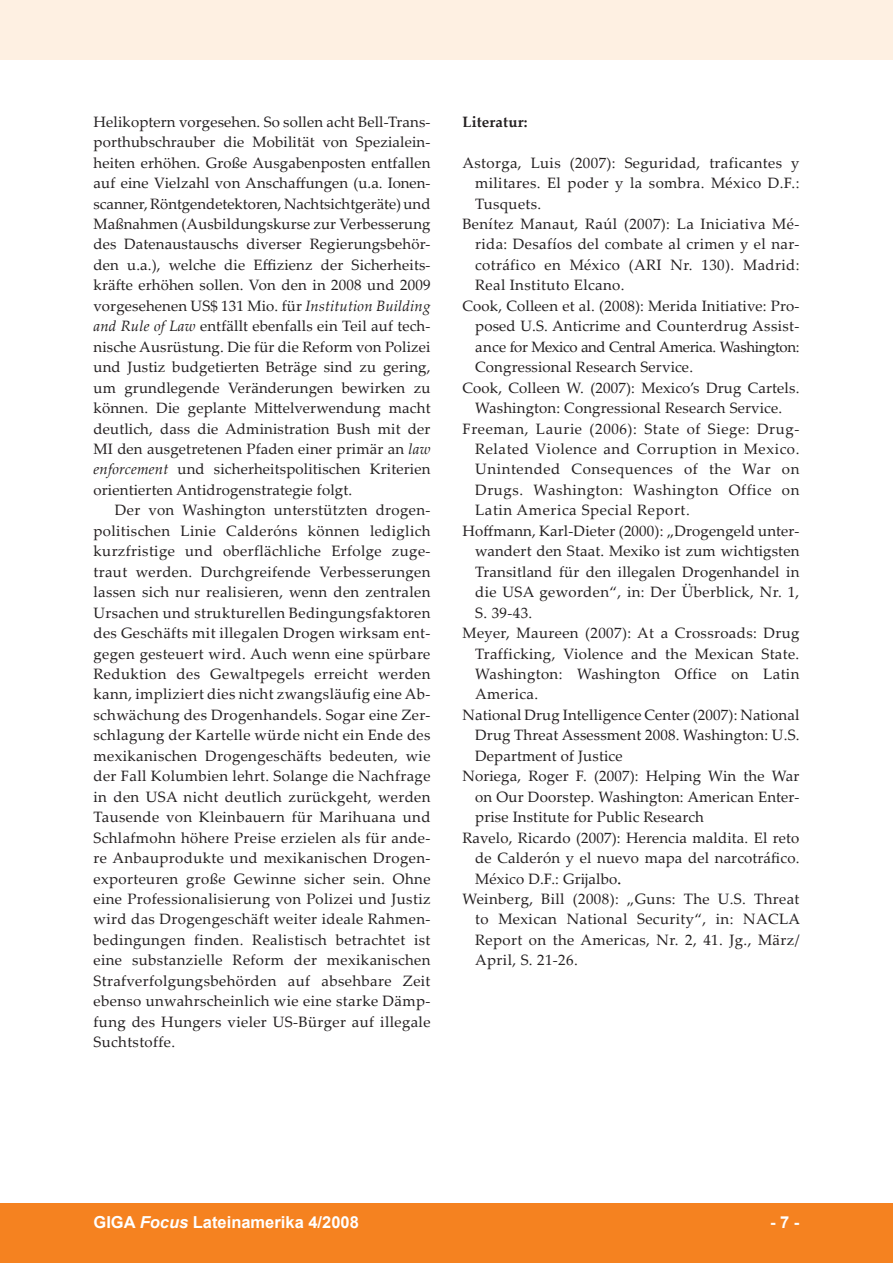
<style>
.page{position:relative;width:893px;height:1263px;background:#fff}
.page>*{position:absolute;margin:0;border:0;box-sizing:border-box;transform-origin:0 0}
.t1{font:700 16.5px "Arial";color:#fff}
.foc__text_fliesstext{font:15px/20.4px "Palatino Linotype";letter-spacing:.015em;color:#231f20;text-align:justify}
.foc__text_literatur{font:15px/20.4px "Palatino Linotype";letter-spacing:.01em;color:#231f20;text-align:justify}
.foc__text_ueberschri{font:700 15px "Palatino Linotype";letter-spacing:.01em;color:#231f20}
.s1{font-style:italic}
</style>
<div class="page">
<div style="left:0;top:1203px;width:893px;height:60px;background:#f58220"></div>
<div style="left:0;top:0;width:893px;height:60px;background:#fef0e2"></div>
<p class="foc__text_fliesstext" style="left:94px;top:111px;width:339px">Helikoptern vorgesehen. So sollen acht Bell-Trans&shy;porthubschrauber die Mobilität von Spezialein&shy;heiten erhöhen. Große Ausgabenposten entfallen auf eine Vielzahl von Anschaffungen (u.a. Ionen&shy;scanner, Röntgendetektoren, Nachtsichtgeräte) und Maßnahmen (Ausbildungskurse zur Verbesserung des Datenaustauschs diverser Regierungsbehör&shy;den u.a.), welche die Effizienz der Sicherheits&shy;kräfte erhöhen sollen. Von den in 2008 und 2009 vorgesehenen US$ 131 Mio. für <span class="s1">Institution Building and Rule of Law</span> entfällt ebenfalls ein Teil auf tech&shy;nische Ausrüstung. Die für die Reform von Polizei und Justiz budgetierten Beträge sind zu gering, um grundlegende Veränderungen bewirken zu können. Die geplante Mittelverwendung macht deutlich, dass die Administration Bush mit der MI den ausgetretenen Pfaden einer primär an <span class="s1">law enforcement</span> und sicherheitspolitischen Kriterien orientierten Antidrogenstrategie folgt.</p>
<p class="foc__text_fliesstext" style="left:94px;top:499px;width:338px;text-indent:21px">Der von Washington unterstützten drogen&shy;politischen Linie Calderóns können lediglich kurzfristige und oberflächliche Erfolge zuge&shy;traut werden. Durchgreifende Verbesserungen lassen sich nur realisieren, wenn den zentralen Ursachen und strukturellen Bedingungsfaktoren des Geschäfts mit illegalen Drogen wirksam ent&shy;gegen gesteuert wird. Auch wenn eine spürbare Reduktion des Gewaltpegels erreicht werden kann, impliziert dies nicht zwangsläufig eine Ab&shy;schwächung des Drogenhandels. Sogar eine Zer&shy;schlagung der Kartelle würde nicht ein Ende des mexikanischen Drogengeschäfts bedeuten, wie der Fall Kolumbien lehrt. Solange die Nachfrage in den USA nicht deutlich zurückgeht, werden Tausende von Kleinbauern für Marihuana und Schlafmohn höhere Preise erzielen als für ande&shy;re Anbauprodukte und mexikanischen Drogen&shy;exporteuren große Gewinne sicher sein. Ohne eine Professionalisierung von Polizei und Justiz wird das Drogengeschäft weiter ideale Rahmen&shy;bedingungen finden. Realistisch betrachtet ist eine substanzielle Reform der mexikanischen Strafverfolgungsbehörden auf absehbare Zeit ebenso unwahrscheinlich wie eine starke Dämp&shy;fung des Hungers vieler US-Bürger auf illegale Suchtstoffe.</p>
<p class="foc__text_ueberschri" style="left:462px;top:111px;width:67px">Literatur:</p>
<p class="foc__text_literatur" style="left:475px;top:152px;width:326px;text-indent:-13px">Astorga, Luis (2007): Seguridad, traficantes y militares. El poder y la sombra. México D.F.:<br>Tusquets.</p>
<p class="foc__text_literatur" style="left:475px;top:213px;width:326px;text-indent:-13px">Benítez Manaut, Raúl (2007): La Iniciativa Mé&shy;rida: Desafíos del combate al crimen y el nar&shy;cotráfico en México (ARI Nr. 130). Madrid:<br>Real Instituto Elcano.</p>
<p class="foc__text_literatur" style="left:475px;top:295px;width:326px;text-indent:-13px">Cook, Colleen et al. (2008): Merida Initiative: Pro&shy;posed U.S. Anticrime and Counterdrug Assist&shy;ance for Mexico and Central America. Washington:<br>Congressional Research Service.</p>
<p class="foc__text_literatur" style="left:462px;top:377px;width:338px;text-align:center">Cook, Colleen W. (2007): Mexico’s Drug Cartels.<br>Washington: Congressional Research Service.</p>
<p class="foc__text_literatur" style="left:475px;top:418px;width:326px;text-indent:-13px">Freeman, Laurie (2006): State of Siege: Drug-Related Violence and Corruption in Mexico.<br>Unintended Consequences of the War on Drugs. Washington: Washington Office on Latin America Special Report.</p>
<p class="foc__text_literatur" style="left:475px;top:520px;width:326px;text-indent:-13px">Hoffmann, Karl-Dieter (2000): „Drogengeld unter&shy;wandert den Staat. Mexiko ist zum wichtigsten Transitland für den illegalen Drogenhandel in die USA geworden“, in: Der Überblick, Nr. 1, S. 39-43.</p>
<p class="foc__text_literatur" style="left:475px;top:622px;width:326px;text-indent:-13px">Meyer, Maureen (2007): At a Crossroads: Drug Trafficking, Violence and the Mexican State.<br>Washington: Washington Office on Latin America.</p>
<p class="foc__text_literatur" style="left:475px;top:704px;width:326px;text-indent:-13px">National Drug Intelligence Center (2007): National Drug Threat Assessment 2008. Washington: U.S.<br>Department of Justice</p>
<p class="foc__text_literatur" style="left:475px;top:765px;width:326px;text-indent:-13px">Noriega, Roger F. (2007): Helping Win the War on Our Doorstep. Washington: American Enter&shy;prise Institute for Public Research</p>
<p class="foc__text_literatur" style="left:475px;top:827px;width:326px;text-indent:-13px">Ravelo, Ricardo (2007): Herencia maldita. El reto de Calderón y el nuevo mapa del narcotráfico.<br>México D.F.: Grijalbo</p>
<p class="foc__text_literatur" style="left:475px;top:888px;width:327px;text-indent:-13px">Weinberg, Bill (2008): „Guns: The U.S. Threat to Mexican National Security“, in: NACLA Report on the Americas, Nr. 2, 41. Jg., März/ April, S. 21-26.</p>
<p class="t1" style="left:94px;top:1211px;width:267px">GIGA <span class="s1">Focus</span> Lateinamerika 4/2008</p>
<p class="t1" style="left:770px;top:1211px;width:31px">- -</p>
</div>
